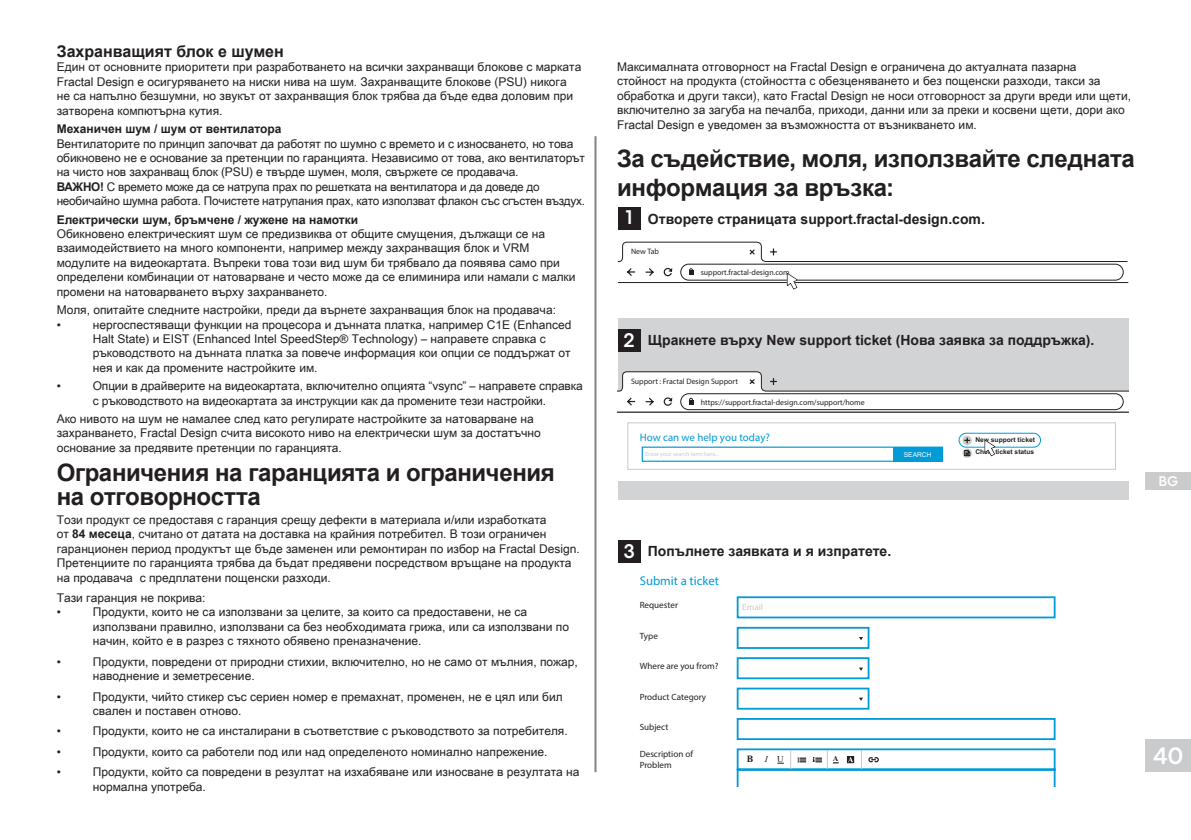
<style>
.page{position:relative;width:1191px;height:840px;background:#fff}
.page>*{position:absolute;margin:0;border:0;box-sizing:border-box;transform-origin:0 0}
.Header_2{font:700 24px/28.8px "Arial";letter-spacing:-.015em;color:#231f20}
.t1{font:500 24px "Centra No 2";color:#fff}
.Steps{font:500 20px "Centra No 2";color:#fff}
.Header_in_steps{font:700 16px "Arial";color:#231f20}
.Steps-2{font:700 14px "Arial";color:#231f20}
.Header_4{font:500 14px "Centra No 2";color:#fff}
.t2{font:12.6px "Myriad Pro";color:#019bd8}
.Header_in_steps-2{font:12px/14.4px "Arial Unicode MS";color:#231f20}
.Header_in_steps-3{font:12px/14.4px "Arial Unicode MS";letter-spacing:-.02em;color:#231f20}
.Header_in_steps-4{font:700 12px "Arial";color:#231f20}
.t3{font:10.8px "Myriad Pro";color:#019bd8}
.t4{font:700 9.6px "Times New Roman";color:#231f20}
.t5{font:9px/10.8px "Myriad Pro";color:#231f20}
.t6{font:9px "Myriad Pro";color:#cbcacb}
.t7{font:7.8px "Myriad Pro";color:#231f20}
.t8{font:700 7.8px "Times New Roman";color:#231f20}
.t9{font:700 6.6px "Arial";color:#231f20}
.t10{font:6.6px "Arial";color:#fff}
.t11{font:6px "Myriad Pro";color:#cbcacb}
.s1{font-family:"Arial";font-weight:700}
.s2{font-weight:400;font-style:italic;font-size:9px}
.s3{font-weight:400;font-size:9px}
</style>
<div class="page">
<div style="left:1145px;top:739px;width:46px;height:32px;background:#c9cbcc"></div>
<hr style="left:594px;top:136px;width:2px;height:635px;background:#808285">
<div style="left:1145px;top:472px;width:46px;height:18px;background:#c9cbcc"></div>
<div style="left:618px;top:318px;width:510px;height:181px;background:#d1d3d4"></div>
<svg style="left:618px;top:242px;width:510px;height:47px"></svg>
<svg style="left:736px;top:596px;width:320px;height:114px"></svg>
<svg style="left:736px;top:718px;width:320px;height:68px"></svg>
<svg style="left:618px;top:371px;width:510px;height:109px"></svg>
<div style="left:618px;top:207px;width:22px;height:22px;background:#231f20"></div>
<div style="left:618px;top:329px;width:22px;height:23px;background:#231f20"></div>
<div style="left:618px;top:540px;width:22px;height:22px;background:#231f20"></div>
<p class="Header_in_steps" style="left:57px;top:40px;width:229px">Захранващият блок е шумен</p>
<p class="Header_in_steps-2" style="left:57px;top:60px;width:526px">Един от основните приоритети при разработването на всички захранващи блокове с марката Fractal Design е осигуряването на ниски нива на шум. Захранващите блокове (PSU) никога не са напълно безшумни, но звукът от захранващия блок трябва да бъде едва доловим при затворена компютърна кутия.</p>
<p class="Header_in_steps-4" style="left:57px;top:120px;width:226px">Механичен шум / шум от вентилатора</p>
<p class="Header_in_steps-2" style="left:57px;top:136px;width:530px">Вентилаторите по принцип започват да работят по шумно с времето и с износването, но това обикновено не е основание за претенции по гаранцията. Независимо от това, ако вентилаторът на чисто нов захранващ блок (PSU) е твърде шумен, моля, свържете се продавача.</p>
<p class="Header_in_steps-3" style="left:57px;top:179px;width:530px"><span class="s1">ВАЖНО!</span> С времето може да се натрупа прах по решетката на вентилатора и да доведе до необичайно шумна работа. Почистете натрупания прах, като използват флакон със сгъстен въздух.</p>
<p class="Header_in_steps-4" style="left:57px;top:211px;width:303px">Електрически шум, бръмчене / жужене на намотки</p>
<p class="Header_in_steps-2" style="left:57px;top:226px;width:520px">Обикновено електрическият шум се предизвиква от общите смущения, дължащи се на взаимодействието на много компоненти, например между захранващия блок и VRM модулите на видеокартата. Въпреки това този вид шум би трябвало да появява само при определени комбинации от натоварване и често може да се елиминира или намали с малки промени на натоварването върху захранването.</p>
<p class="Header_in_steps-2" style="left:57px;top:302px;width:501px">Моля, опитайте следните настройки, преди да върнете захранващия блок на продавача:</p>
<p class="Header_in_steps-2" style="left:57px;top:317px;width:6px">•</p>
<p class="Header_in_steps-2" style="left:93px;top:317px;width:480px">нергоспестяващи функции на процесора и дънната платка, например C1E (Enhanced Halt State) и EIST (Enhanced Intel SpeedStep® Technology) – направете справка с ръководството на дънната платка за повече информация кои опции се поддържат от нея и как да промените настройките им.</p>
<p class="Header_in_steps-2" style="left:57px;top:378px;width:6px">•</p>
<p class="Header_in_steps-2" style="left:93px;top:378px;width:491px">Опции в драйверите на видеокартата, включително опцията “vsync” – направете справка с ръководството на видеокартата за инструкции как да промените тези настройки.</p>
<p class="Header_in_steps-2" style="left:57px;top:411px;width:485px">Ако нивото на шум не намалее след като регулирате настройките за натоварване на захранването, Fractal Design счита високото ниво на електрически шум за достатъчно основание за предявите претенции по гаранцията.</p>
<p class="Header_2" style="left:57px;top:458px;width:500px">Ограничения на гаранцията и ограничения</p>
<p class="Header_2" style="left:57px;top:482px;width:206px">на отговорността</p>
<p class="Header_in_steps-2" style="left:57px;top:512px;width:525px">Този продукт се предоставя с гаранция срещу дефекти в материала и/или изработката<br>от <span class="s1">84 месеца</span>, считано от датата на доставка на крайния потребител. В този ограничен гаранционен период продуктът ще бъде заменен или ремонтиран по избор на Fractal Design.<br>Претенциите по гаранцията трябва да бъдат предявени посредством връщане на продукта на продавача с предплатени пощенски разходи.</p>
<p class="Header_in_steps-2" style="left:57px;top:590px;width:150px">Тази гаранция не покрива:</p>
<p class="Header_in_steps-2" style="left:57px;top:604px;width:6px">•</p>
<p class="Header_in_steps-2" style="left:93px;top:604px;width:478px">Продукти, които не са използвани за целите, за които са предоставени, не са използвани правилно, използвани са без необходимата грижа, или са използвани по начин, който е в разрез с тяхното обявено преназначение.</p>
<p class="Header_in_steps-2" style="left:57px;top:653px;width:6px">•</p>
<p class="Header_in_steps-2" style="left:93px;top:653px;width:487px">Продукти, повредени от природни стихии, включително, но не само от мълния, пожар, наводнение и земетресение.</p>
<p class="Header_in_steps-2" style="left:57px;top:688px;width:6px">•</p>
<p class="Header_in_steps-2" style="left:93px;top:688px;width:471px">Продукти, чийто стикер със сериен номер е премахнат, променен, не е цял или бил свален и поставен отново.</p>
<p class="Header_in_steps-2" style="left:57px;top:723px;width:6px">•</p>
<p class="Header_in_steps-2" style="left:93px;top:723px;width:476px">Продукти, които не са инсталирани в съответствие с ръководството за потребителя.</p>
<p class="Header_in_steps-2" style="left:57px;top:743px;width:6px">•</p>
<p class="Header_in_steps-2" style="left:93px;top:743px;width:456px">Продукти, които са работели под или над определеното номинално напрежение.</p>
<p class="Header_in_steps-2" style="left:57px;top:764px;width:6px">•</p>
<p class="Header_in_steps-2" style="left:93px;top:764px;width:488px">Продукти, който са повредени в резултат на изхабяване или износване в резултата на нормална употреба.</p>
<p class="Header_in_steps-2" style="left:617px;top:59px;width:515px">Максималната отговорност на Fractal Design е ограничена до актуалната пазарна<br>стойност на продукта (стойността с обезценяването и без пощенски разходи, такси за обработка и други такси), като Fractal Design не носи отговорност за други вреди или щети, включително за загуба на печалба, приходи, данни или за преки и косвени щети, дори ако Fractal Design е уведомен за възможността от възникването им.</p>
<p class="Header_2" style="left:617px;top:144px;width:519px">За съдействие, моля, използвайте следната информация за връзка:</p>
<p class="Steps" style="left:625px;top:205px;width:9px">1</p>
<p class="Steps-2" style="left:648px;top:209px;width:338px">Отворете страницата support.fractal-design.com.</p>
<p class="t7" style="left:631px;top:247px;width:29px">New Tab</p>
<p class="t7" style="left:701px;top:267px;width:90px">support.fractal-design.com</p>
<p class="Steps" style="left:623px;top:328px;width:13px">2</p>
<p class="Steps-2" style="left:648px;top:330px;width:448px">Щракнете върху New support ticket (Нова заявка за поддръжка).</p>
<p class="t7" style="left:631px;top:376px;width:108px">Support : Fractal Design Support</p>
<p class="t7" style="left:701px;top:397px;width:165px">https://support.fractal-design.com/support/home</p>
<p class="t3" style="left:640px;top:430px;width:132px">How can we help you today?</p>
<p class="t9" style="left:975px;top:435px;width:61px">New support ticket</p>
<p class="t11" style="left:645px;top:450px;width:75px">Enter your search term here...</p>
<p class="t9" style="left:975px;top:447px;width:60px">Checl ticket status</p>
<p class="t10" style="left:903px;top:449px;width:29px">SEARCH</p>
<p class="Header_4" style="left:1158px;top:473px;width:21px">BG</p>
<p class="Steps" style="left:623px;top:538px;width:13px">3</p>
<p class="Steps-2" style="left:648px;top:541px;width:245px">Попълнете заявката и я изпратете.</p>
<p class="t2" style="left:640px;top:573px;width:81px">Submit a ticket</p>
<p class="t5" style="left:640px;top:599px;width:40px">Requester</p>
<p class="t6" style="left:742px;top:601px;width:22px">Email</p>
<p class="t5" style="left:640px;top:630px;width:20px">Type</p>
<p class="t5" style="left:640px;top:660px;width:80px">Where are you from?</p>
<p class="t5" style="left:640px;top:690px;width:68px">Product Category</p>
<p class="t5" style="left:640px;top:721px;width:30px">Subject</p>
<p class="t5" style="left:640px;top:748px;width:55px">Description of<br>Problem</p>
<p class="t4" style="left:746px;top:751px;width:39px">B <span class="s2">I</span><span class="s3">U</span></p>
<p class="t8" style="left:833px;top:752px;width:7px">A</p>
<h1 class="t1" style="left:1153px;top:741px;width:32px">40</h1>
</div>
